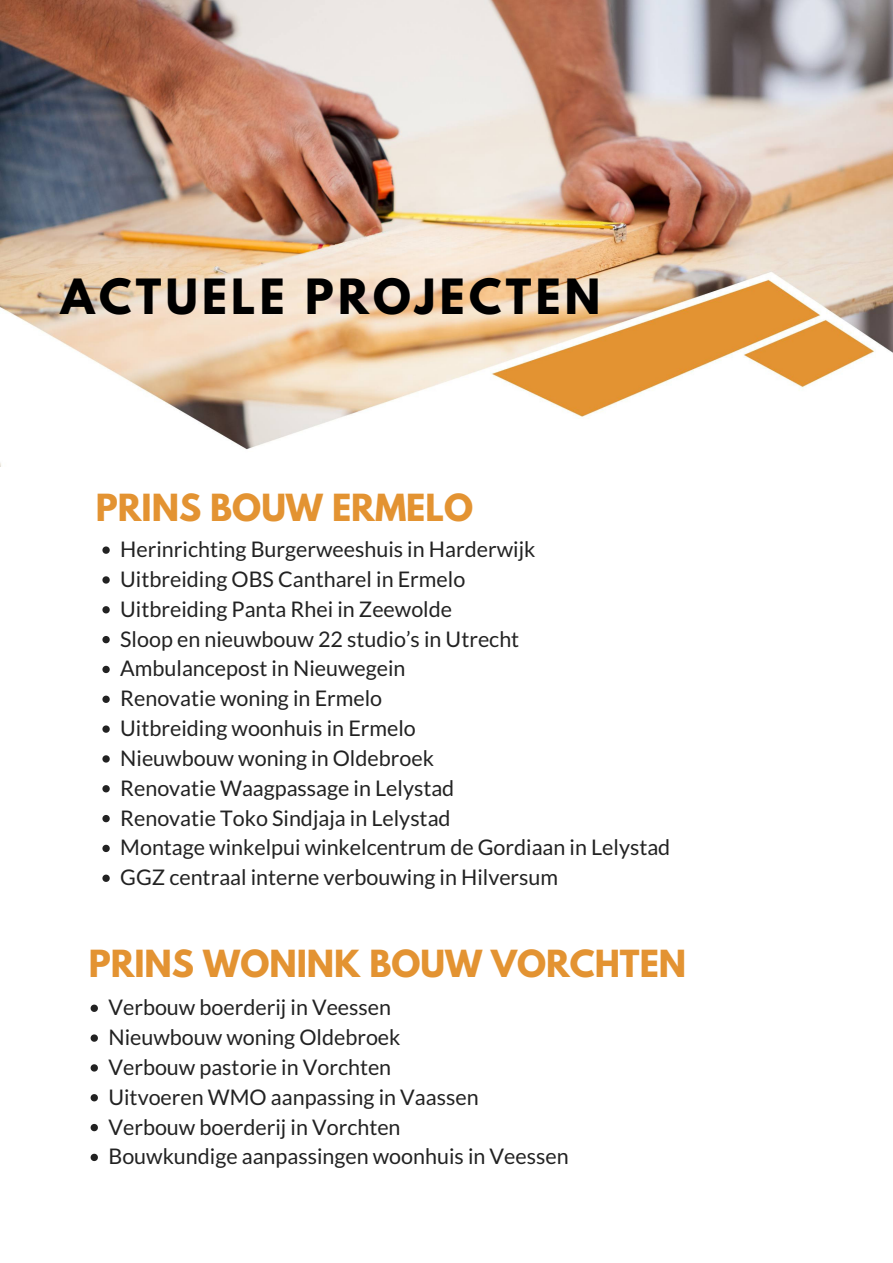
<style>
.page{position:relative;width:893px;height:1263px;background:#fff}
.page>*{position:absolute;margin:0;border:0;box-sizing:border-box;transform-origin:0 0}
.t1{font:700 43.05px "League Spartan";letter-spacing:.1em;color:#000}
.t2{font:700 33.08px "League Spartan";color:#e39332}
.t3{font:21.52px/29.8px "Lato";color:#222}
</style>
<div class="page">
<img style="left:0;top:0;width:893px;height:467px">
<svg style="left:102px;top:546px;width:8px;height:8px"></svg>
<svg style="left:102px;top:576px;width:8px;height:8px"></svg>
<svg style="left:102px;top:606px;width:8px;height:7px"></svg>
<svg style="left:102px;top:636px;width:8px;height:7px"></svg>
<svg style="left:102px;top:666px;width:8px;height:7px"></svg>
<svg style="left:102px;top:696px;width:8px;height:7px"></svg>
<svg style="left:102px;top:725px;width:8px;height:8px"></svg>
<svg style="left:102px;top:755px;width:8px;height:8px"></svg>
<svg style="left:102px;top:785px;width:8px;height:7px"></svg>
<svg style="left:102px;top:815px;width:8px;height:7px"></svg>
<svg style="left:102px;top:845px;width:8px;height:7px"></svg>
<svg style="left:102px;top:874px;width:8px;height:8px"></svg>
<svg style="left:91px;top:1004px;width:7px;height:8px"></svg>
<svg style="left:91px;top:1034px;width:7px;height:8px"></svg>
<svg style="left:91px;top:1064px;width:7px;height:7px"></svg>
<svg style="left:91px;top:1094px;width:7px;height:7px"></svg>
<svg style="left:91px;top:1124px;width:7px;height:7px"></svg>
<svg style="left:91px;top:1154px;width:7px;height:7px"></svg>
<h1 class="t1" style="left:61px;top:275px;width:541px">ACTUELE PROJECTEN</h1>
<h2 class="t2" style="left:96px;top:491px;width:379px">PRINS BOUW ERMELO</h2>
<p class="t3" style="left:120px;top:534px;width:552px">Herinrichting Burgerweeshuis in Harderwijk<br>Uitbreiding OBS Cantharel in Ermelo<br>Uitbreiding Panta Rhei in Zeewolde<br>Sloop en nieuwbouw 22 studio’s in Utrecht Ambulancepost in Nieuwegein<br>Renovatie woning in Ermelo<br>Uitbreiding woonhuis in Ermelo<br>Nieuwbouw woning in Oldebroek<br>Renovatie Waagpassage in Lelystad<br>Renovatie Toko Sindjaja in Lelystad<br>Montage winkelpui winkelcentrum de Gordiaan in Lelystad GGZ centraal interne verbouwing in Hilversum</p>
<h2 class="t2" style="left:89px;top:947px;width:599px">PRINS WONINK BOUW VORCHTEN</h2>
<p class="t3" style="left:108px;top:992px;width:462px">Verbouw boerderij in Veessen<br>Nieuwbouw woning Oldebroek<br>Verbouw pastorie in Vorchten<br>Uitvoeren WMO aanpassing in Vaassen Verbouw boerderij in Vorchten<br>Bouwkundige aanpassingen woonhuis in Veessen</p>
</div>
